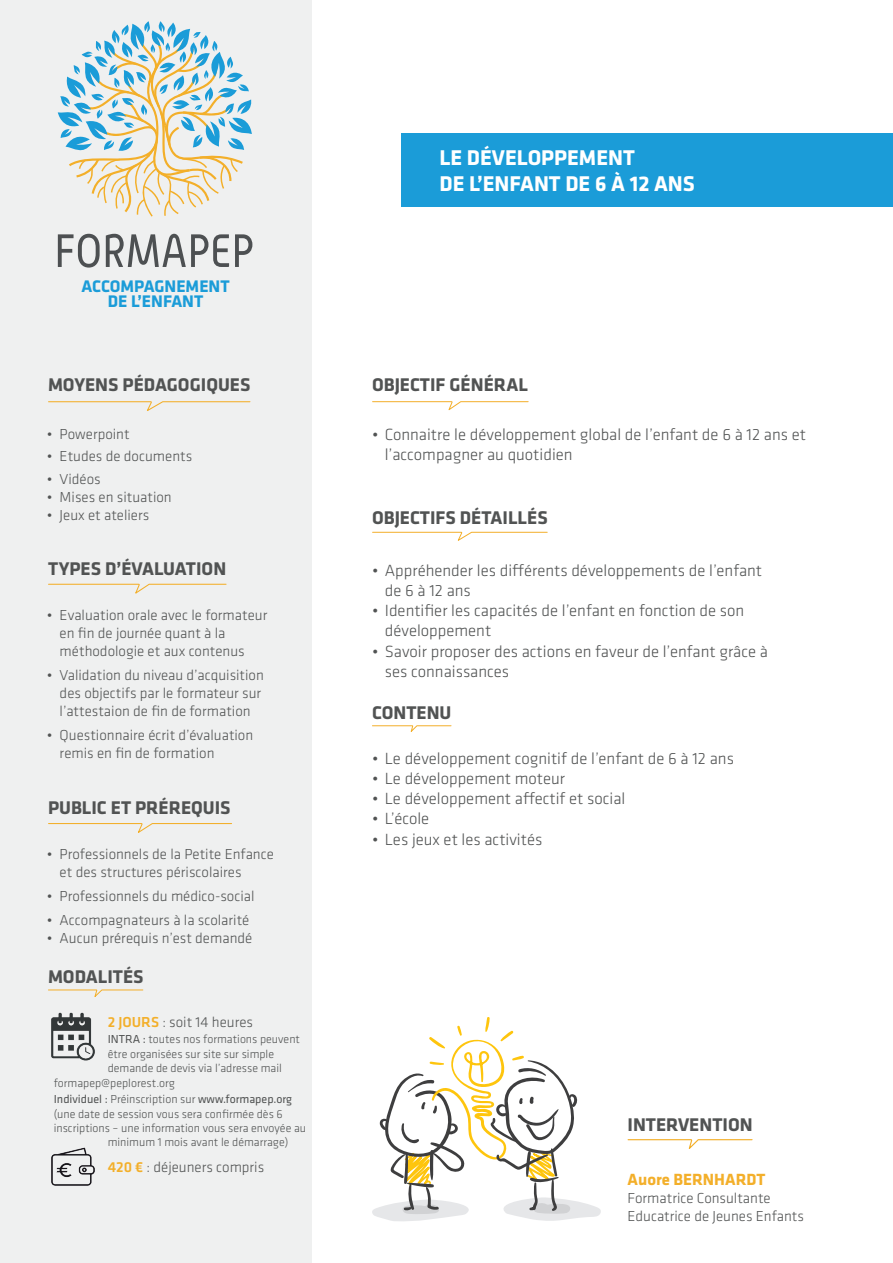
<style>
.page{position:relative;width:893px;height:1263px;background:#fff}
.page>*{position:absolute;margin:0;border:0;box-sizing:border-box;transform-origin:0 0}
.t1{font:700 22.2px/26.5px "Klavika";color:#fff}
.t2{font:700 19.05px "Klavika";color:#515353}
.t3{font:700 17.4px/15px "Klavika";color:#1b9cd8;text-align:center}
.t4{font:300 16.8px/20.1px "Klavika";color:#515353}
.t5{font:700 16.8px "Klavika";color:#f3af2a}
.t6{font:300 15px/18px "Klavika";color:#515353}
.t7{font:300 12px "Klavika";color:#515353}
.t8{font:12px "Klavika";color:#515353}
.s1{font-weight:500;color:#f3af2a}
.s2{font-weight:400}
.s3{font-weight:300}
</style>
<div class="page">
<div style="left:0;top:0;width:311px;height:1263px;background:#eff0f0"></div>
<svg style="left:58px;top:21px;width:194px;height:196px"></svg>
<svg style="left:58px;top:234px;width:42px;height:34px"></svg>
<svg style="left:106px;top:234px;width:123px;height:33px"></svg>
<svg style="left:235px;top:234px;width:17px;height:33px"></svg>
<svg style="left:48px;top:823px;width:184px;height:10px"></svg>
<svg style="left:48px;top:583px;width:179px;height:11px"></svg>
<svg style="left:48px;top:401px;width:203px;height:10px"></svg>
<svg style="left:372px;top:531px;width:176px;height:10px"></svg>
<svg style="left:372px;top:725px;width:80px;height:7px"></svg>
<svg style="left:372px;top:401px;width:157px;height:10px"></svg>
<div style="left:401px;top:133px;width:492px;height:73px;background:#1b9cd8"></div>
<svg style="left:372px;top:1017px;width:229px;height:204px"></svg>
<svg style="left:627px;top:1139px;width:126px;height:10px"></svg>
<img style="left:51px;top:1012px;width:44px;height:49px">
<img style="left:51px;top:1147px;width:44px;height:39px">
<svg style="left:48px;top:989px;width:96px;height:8px"></svg>
<p class="t3" style="left:81px;top:279px;width:150px">ACCOMPAGNEMENT<br>DE L’ENFANT</p>
<p class="t2" style="left:48px;top:375px;width:204px">MOYENS PÉDAGOGIQUES</p>
<p class="t6" style="left:47px;top:425px;width:84px">• Powerpoint</p>
<p class="t6" style="left:47px;top:447px;width:147px">• Etudes de documents</p>
<p class="t6" style="left:47px;top:470px;width:55px">• Vidéos</p>
<p class="t6" style="left:47px;top:488px;width:126px">• Mises en situation</p>
<p class="t6" style="left:47px;top:506px;width:104px">• Jeux et ateliers</p>
<p class="t2" style="left:48px;top:558px;width:180px">TYPES D’ÉVALUATION</p>
<p class="t6" style="left:60px;top:606px;width:209px;text-indent:-13px">• Evaluation orale avec le formateur en fin de journée quant à la méthodologie et aux contenus</p>
<p class="t6" style="left:60px;top:666px;width:206px;text-indent:-13px">• Validation du niveau d’acquisition des objectifs par le formateur sur l’attestaion de fin de formation</p>
<p class="t6" style="left:60px;top:726px;width:195px;text-indent:-13px">• Questionnaire écrit d’évaluation remis en fin de formation</p>
<p class="t2" style="left:48px;top:797px;width:184px">PUBLIC ET PRÉREQUIS</p>
<p class="t6" style="left:60px;top:845px;width:216px;text-indent:-13px">• Professionnels de la Petite Enfance et des structures périscolaires</p>
<p class="t6" style="left:47px;top:887px;width:209px">• Professionnels du médico-social</p>
<p class="t6" style="left:47px;top:911px;width:204px">• Accompagnateurs à la scolarité</p>
<p class="t6" style="left:47px;top:929px;width:207px">• Aucun prérequis n’est demandé</p>
<p class="t2" style="left:48px;top:966px;width:97px">MODALITÉS</p>
<p class="t6" style="left:108px;top:1013px;width:147px"><span class="s1">2 JOURS</span> : soit 14 heures</p>
<p class="t7" style="left:108px;top:1033px;width:194px"><span class="s2">INTRA :</span> toutes nos formations peuvent</p>
<p class="t7" style="left:108px;top:1047px;width:168px">être organisées sur site sur simple</p>
<p class="t7" style="left:108px;top:1062px;width:176px">demande de devis via l’adresse mail</p>
<p class="t7" style="left:54px;top:1076px;width:123px">formapep@peplorest.org</p>
<p class="t8" style="left:54px;top:1092px;width:240px">Individuel : <span class="s3">Préinscription sur</span> www.formapep.org</p>
<p class="t7" style="left:54px;top:1107px;width:230px">(une date de session vous sera confirmée dès 6</p>
<p class="t7" style="left:54px;top:1121px;width:254px">inscriptions – une information vous sera envoyée au</p>
<p class="t7" style="left:108px;top:1136px;width:182px">minimum 1 mois avant le démarrage)</p>
<p class="t6" style="left:108px;top:1158px;width:158px"><span class="s1">420 €</span> : déjeuners compris</p>
<h1 class="t1" style="left:439px;top:144px;width:257px">LE DÉVELOPPEMENT<br>DE L’ENFANT DE 6 À 12 ANS</h1>
<p class="t2" style="left:372px;top:375px;width:157px">OBJECTIF GÉNÉRAL</p>
<p class="t4" style="left:385px;top:425px;width:423px;text-indent:-13px">• Connaitre le développement global de l’enfant de 6 à 12 ans et l’accompagner au quotidien</p>
<p class="t2" style="left:372px;top:507px;width:177px">OBJECTIFS DÉTAILLÉS</p>
<p class="t4" style="left:385px;top:561px;width:379px;text-indent:-13px">• Appréhender les différents développements de l’enfant de 6 à 12 ans</p>
<p class="t4" style="left:385px;top:601px;width:361px;text-indent:-13px">• Identifier les capacités de l’enfant en fonction de son développement</p>
<p class="t4" style="left:385px;top:641px;width:385px;text-indent:-13px">• Savoir proposer des actions en faveur de l’enfant grâce à ses connaissances</p>
<p class="t2" style="left:372px;top:702px;width:81px">CONTENU</p>
<p class="t4" style="left:372px;top:748px;width:363px">• Le développement cognitif de l’enfant de 6 à 12 ans</p>
<p class="t4" style="left:372px;top:769px;width:195px">• Le développement moteur</p>
<p class="t4" style="left:372px;top:789px;width:255px">• Le développement affectif et social</p>
<p class="t4" style="left:372px;top:809px;width:59px">• L’école</p>
<p class="t4" style="left:372px;top:829px;width:172px">• Les jeux et les activités</p>
<p class="t2" style="left:627px;top:1114px;width:127px">INTERVENTION</p>
<p class="t5" style="left:627px;top:1170px;width:139px">Auore BERNHARDT</p>
<p class="t6" style="left:627px;top:1189px;width:178px">Formatrice Consultante<br>Educatrice de Jeunes Enfants</p>
</div>
